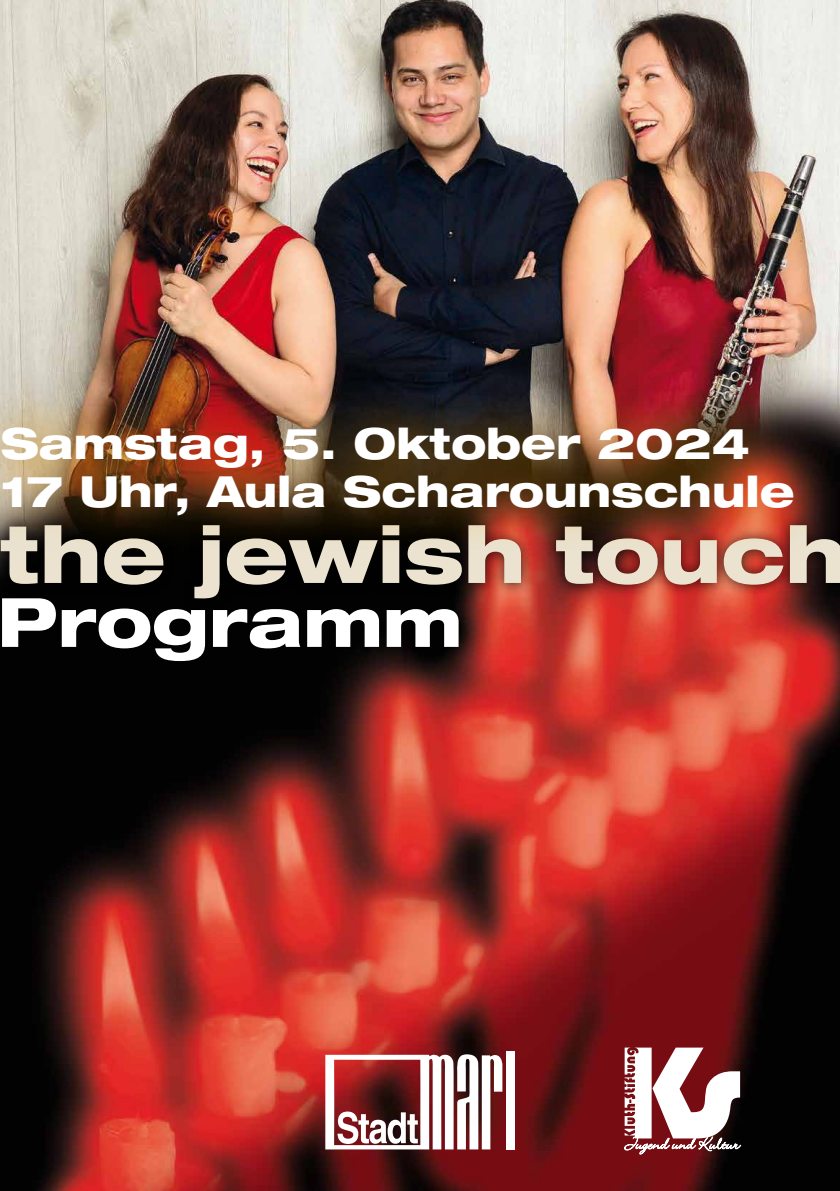
<style>
.page{position:relative;width:840px;height:1191px;background:#fff}
.page>*{position:absolute;margin:0;border:0;box-sizing:border-box;transform-origin:0 0}
.t1{font:800 expanded 78.8px "Helvetica Neue LT Std";color:#ebe3d0}
.t2{font:800 expanded 68px "Helvetica Neue LT Std";color:#fff}
.t3{font:800 expanded 42.8px/47.8px "Helvetica Neue LT Std";color:#fff}
</style>
<div class="page">
<img style="left:0;top:0;width:839px;height:1191px">
<div style="left:505px;top:1052px;width:9px;height:98px;background:#fff"></div>
<svg style="left:325px;top:1053px;width:177px;height:96px"></svg>
<svg style="left:623px;top:1047px;width:117px;height:107px"></svg>
<div style="left:0;top:512px;width:839px;height:100px;background:#000;opacity:.75"></div>
<div style="left:0;top:382px;width:836px;height:174px;background:#e18d00;opacity:.75"></div>
<p class="t3" style="left:1px;top:419px;width:795px">Samstag, 5. Oktober 2024<br>17 Uhr, Aula Scharounschule</p>
<h1 class="t1" style="left:1px;top:504px;width:847px">the jewish touch</h1>
<h2 class="t2" style="left:-3px;top:579px;width:466px">Programm</h2>
</div>
